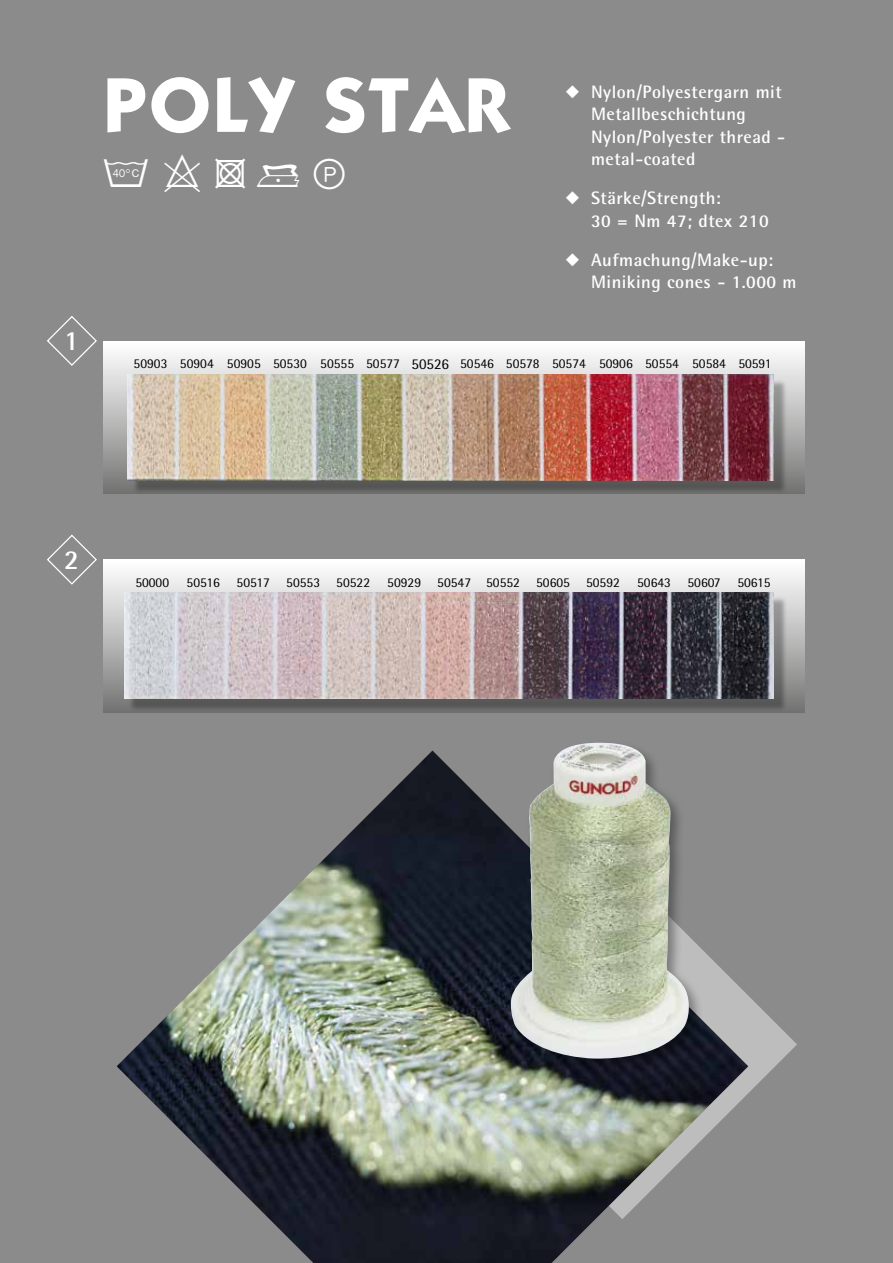
<style>
.page{position:relative;width:893px;height:1263px;background:#8c8b8b}
.page>*{position:absolute;margin:0;border:0;box-sizing:border-box;transform-origin:0 0}
.t1{font:700 78px "Itc Kabel";letter-spacing:.035em;color:#fff}
.t2{font:45px "Textile LH Pi One";color:#fff}
.t3{font:700 27.45px "Rotis Semi Sans";color:#fff}
.t4{font:700 18px/22.5px "Rotis Semi Sans";letter-spacing:.025em;color:#fff}
.t5{font:13.5px "Rotis Semi Sans";color:#000}
.s1{font-size:15px}
</style>
<div class="page">
<svg style="left:47px;top:316px;width:50px;height:50px"></svg>
<svg style="left:47px;top:534px;width:50px;height:51px"></svg>
<svg style="left:748px;top:995px;width:49px;height:98px"></svg>
<img style="left:117px;top:750px;width:631px;height:513px">
<div style="left:104px;top:560px;width:701px;height:152px;background:linear-gradient(to bottom,#fff,#777676)"></div>
<div style="left:104px;top:341px;width:701px;height:152px;background:linear-gradient(to bottom,#fff,#777676)"></div>
<div style="left:508px;top:740px;width:196px;height:333px;background:#000;opacity:.35"></div>
<img style="left:509px;top:743px;width:182px;height:316px">
<div style="left:132px;top:379px;width:655px;height:115px;background:#000;opacity:.3"></div>
<img style="left:128px;top:375px;width:646px;height:106px">
<div style="left:128px;top:596px;width:659px;height:117px;background:#000;opacity:.3"></div>
<img style="left:124px;top:592px;width:650px;height:107px">
<h3 class="t3" style="left:64px;top:324px;width:16px">1</h3>
<h1 class="t1" style="left:104px;top:58px;width:407px">POLY STAR</h1>
<p class="t4" style="left:591px;top:80px;width:196px;text-indent:-26px">◆ Nylon/Polyestergarn mit<br>Metallbeschichtung<br>Nylon/Polyester thread - metal-coated</p>
<p class="t4" style="left:591px;top:186px;width:179px;text-indent:-26px">◆ Stärke/Strength:<br>30 = Nm 47; dtex 210</p>
<p class="t4" style="left:591px;top:248px;width:207px;text-indent:-26px">◆ Aufmachung/Make-up:<br>Miniking cones - 1.000 m</p>
<h2 class="t2" style="left:104px;top:147px;width:245px">b94:W</h2>
<p class="t5" style="left:134px;top:355px;width:639px">50903 50904 50905 50530 50555 50577 <span class="s1">50526</span> 50546 50578 50574 50906 50554 50584 50591</p>
<h3 class="t3" style="left:64px;top:543px;width:16px">2</h3>
<p class="t5" style="left:135px;top:574px;width:35px">50000</p>
<p class="t5" style="left:187px;top:574px;width:185px">50516 50517 50553 50522</p>
<p class="t5" style="left:387px;top:574px;width:234px">50929 50547 50552 50605 50592</p>
<p class="t5" style="left:637px;top:574px;width:135px">50643 50607 50615</p>
</div>
